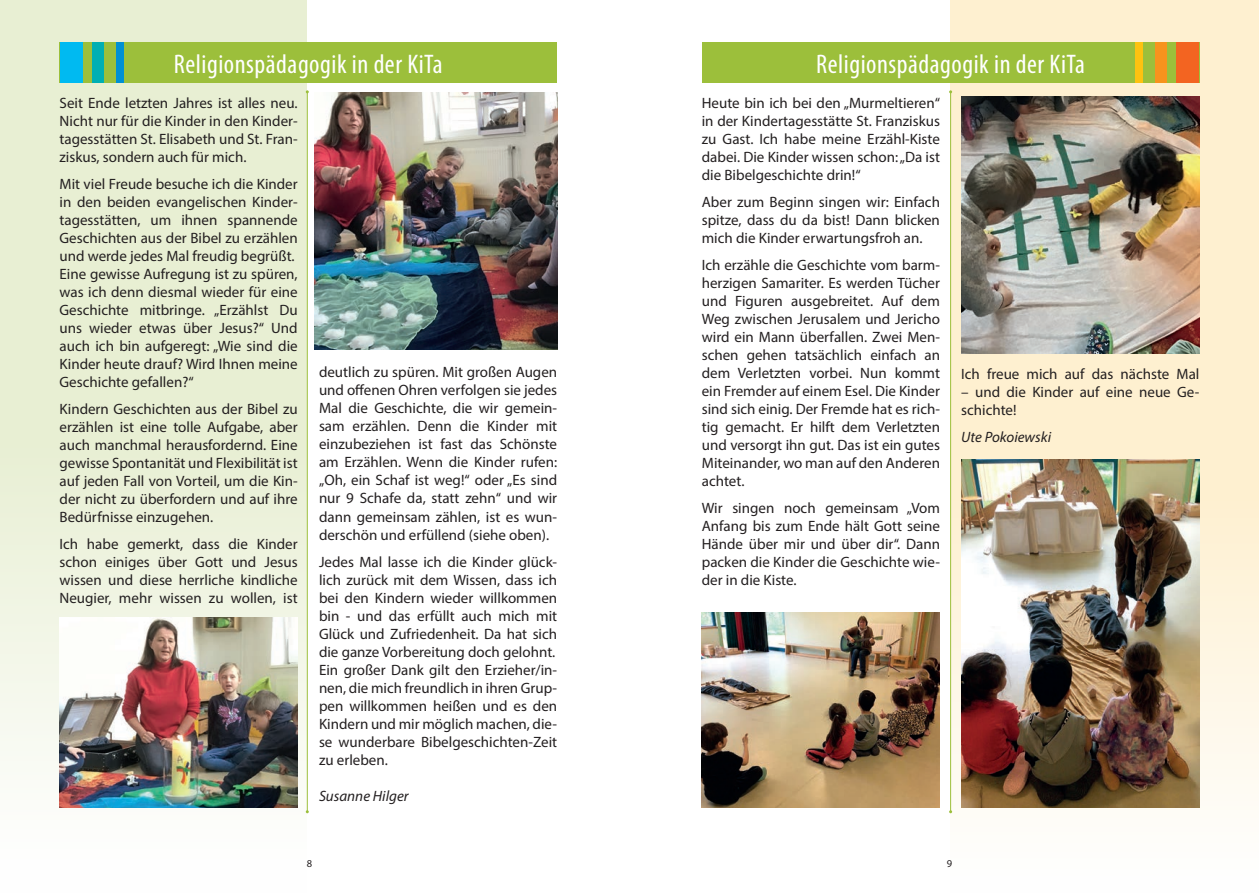
<style>
.page{position:relative;width:1259px;height:893px;background:#fff}
.page>*{position:absolute;margin:0;border:0;box-sizing:border-box;transform-origin:0 0}
.t1{font:condensed 27px "Myriad Pro";letter-spacing:.02em;color:#fff}
.t2{font:15px/18px "Myriad Pro";color:#231f20;text-align:justify}
.t3{font:italic 15px "Myriad Pro";color:#231f20}
.t4{font:10.5px "Myriad Pro";color:#231f20}
</style>
<div class="page">
<div style="left:0;top:0;width:307px;height:893px;background:linear-gradient(to bottom,#e1ebc7,#fafbf6)"></div>
<div style="left:950px;top:0;width:309px;height:893px;background:linear-gradient(to bottom,#fcebc2,#fffbf2)"></div>
<div style="left:60px;top:43px;width:497px;height:40px;background:#9cbf3b"></div>
<div style="left:702px;top:43px;width:497px;height:40px;background:#9cbf3b"></div>
<div style="left:60px;top:43px;width:22px;height:40px;background:#00baf1"></div>
<div style="left:92px;top:43px;width:12px;height:40px;background:#00afb3"></div>
<div style="left:116px;top:43px;width:7px;height:40px;background:#0090d3"></div>
<div style="left:1176px;top:43px;width:23px;height:40px;background:#f36421"></div>
<div style="left:1155px;top:43px;width:12px;height:40px;background:#f7931d"></div>
<div style="left:1135px;top:43px;width:8px;height:40px;background:#fec210"></div>
<hr style="left:307px;top:92px;width:1px;height:720px;background:#9cbf3b">
<hr style="left:950px;top:92px;width:1px;height:720px;background:#9cbf3b">
<img style="left:60px;top:618px;width:238px;height:190px">
<img style="left:314px;top:92px;width:243px;height:258px">
<img style="left:961px;top:97px;width:238px;height:257px">
<img style="left:702px;top:612px;width:238px;height:196px">
<img style="left:961px;top:459px;width:238px;height:349px">
<h1 class="t1" style="left:174px;top:50px;width:270px">Religionspädagogik in der KiTa</h1>
<h1 class="t1" style="left:816px;top:50px;width:270px">Religionspädagogik in der KiTa</h1>
<p class="t2" style="left:60px;top:94px;width:240px">Seit Ende letzten Jahres ist alles neu.<br>Nicht nur für die Kinder in den Kinder&shy;tagesstätten St. Elisabeth und St. Fran&shy;ziskus, sondern auch für mich.</p>
<p class="t2" style="left:60px;top:175px;width:240px;text-align:left">Mit viel Freude besuche ich die Kinder in den beiden evangelischen Kinder&shy;tagesstätten, um ihnen spannende Geschichten aus der Bibel zu erzählen und werde jedes Mal freudig begrüßt.<br>Eine gewisse Aufregung ist zu spüren, was ich denn diesmal wieder für eine Geschichte mitbringe. „Erzählst Du uns wieder etwas über Jesus?“ Und auch ich bin aufgeregt: „Wie sind die Kinder heute drauf? Wird Ihnen meine Geschichte gefallen?“</p>
<p class="t2" style="left:60px;top:400px;width:240px">Kindern Geschichten aus der Bibel zu erzählen ist eine tolle Aufgabe, aber auch manchmal herausfordernd. Eine gewisse Spontanität und Flexibilität ist auf jeden Fall von Vorteil, um die Kin&shy;der nicht zu überfordern und auf ihre Bedürfnisse einzugehen.</p>
<p class="t2" style="left:60px;top:535px;width:240px">Ich habe gemerkt, dass die Kinder schon einiges über Gott und Jesus wissen und diese herrliche kindliche Neugier, mehr wissen zu wollen, ist</p>
<p class="t2" style="left:319px;top:363px;width:240px">deutlich zu spüren. Mit großen Augen und offenen Ohren verfolgen sie jedes Mal die Geschichte, die wir gemein&shy;sam erzählen. Denn die Kinder mit einzubeziehen ist fast das Schönste am Erzählen. Wenn die Kinder rufen: „Oh, ein Schaf ist weg!“ oder „Es sind nur 9 Schafe da, statt zehn“ und wir dann gemeinsam zählen, ist es wun&shy;derschön und erfüllend (siehe oben).</p>
<p class="t2" style="left:319px;top:552px;width:240px;text-align:left">Jedes Mal lasse ich die Kinder glück&shy;lich zurück mit dem Wissen, dass ich bei den Kindern wieder willkommen bin - und das erfüllt auch mich mit Glück und Zufriedenheit. Da hat sich die ganze Vorbereitung doch gelohnt.<br>Ein großer Dank gilt den Erzieher/in&shy;nen, die mich freundlich in ihren Grup&shy;pen willkommen heißen und es den Kindern und mir möglich machen, die&shy;se wunderbare Bibelgeschichten-Zeit zu erleben.</p>
<p class="t3" style="left:319px;top:786px;width:91px">Susanne Hilger</p>
<p class="t2" style="left:702px;top:94px;width:240px">Heute bin ich bei den „Murmeltieren“ in der Kindertagesstätte St. Franziskus zu Gast. Ich habe meine Erzähl-Kiste dabei. Die Kinder wissen schon: „Da ist die Bibelgeschichte drin!“</p>
<p class="t2" style="left:702px;top:193px;width:240px">Aber zum Beginn singen wir: Einfach spitze, dass du da bist! Dann blicken mich die Kinder erwartungsfroh an.</p>
<p class="t2" style="left:702px;top:256px;width:240px">Ich erzähle die Geschichte vom barm&shy;herzigen Samariter. Es werden Tücher und Figuren ausgebreitet. Auf dem Weg zwischen Jerusalem und Jericho wird ein Mann überfallen. Zwei Men&shy;schen gehen tatsächlich einfach an dem Verletzten vorbei. Nun kommt ein Fremder auf einem Esel. Die Kinder sind sich einig. Der Fremde hat es rich&shy;tig gemacht. Er hilft dem Verletzten und versorgt ihn gut. Das ist ein gutes Miteinander, wo man auf den Anderen achtet.</p>
<p class="t2" style="left:702px;top:499px;width:240px">Wir singen noch gemeinsam „Vom Anfang bis zum Ende hält Gott seine Hände über mir und über dir“. Dann packen die Kinder die Geschichte wie&shy;der in die Kiste.</p>
<p class="t2" style="left:961px;top:365px;width:240px">Ich freue mich auf das nächste Mal</p>
<p class="t2" style="left:961px;top:383px;width:240px">– und die Kinder auf eine neue Ge&shy;schichte!</p>
<p class="t3" style="left:961px;top:428px;width:91px">Ute Pokoiewski</p>
<p class="t4" style="left:307px;top:857px;width:7px">8</p>
<p class="t4" style="left:947px;top:857px;width:7px">9</p>
</div>
